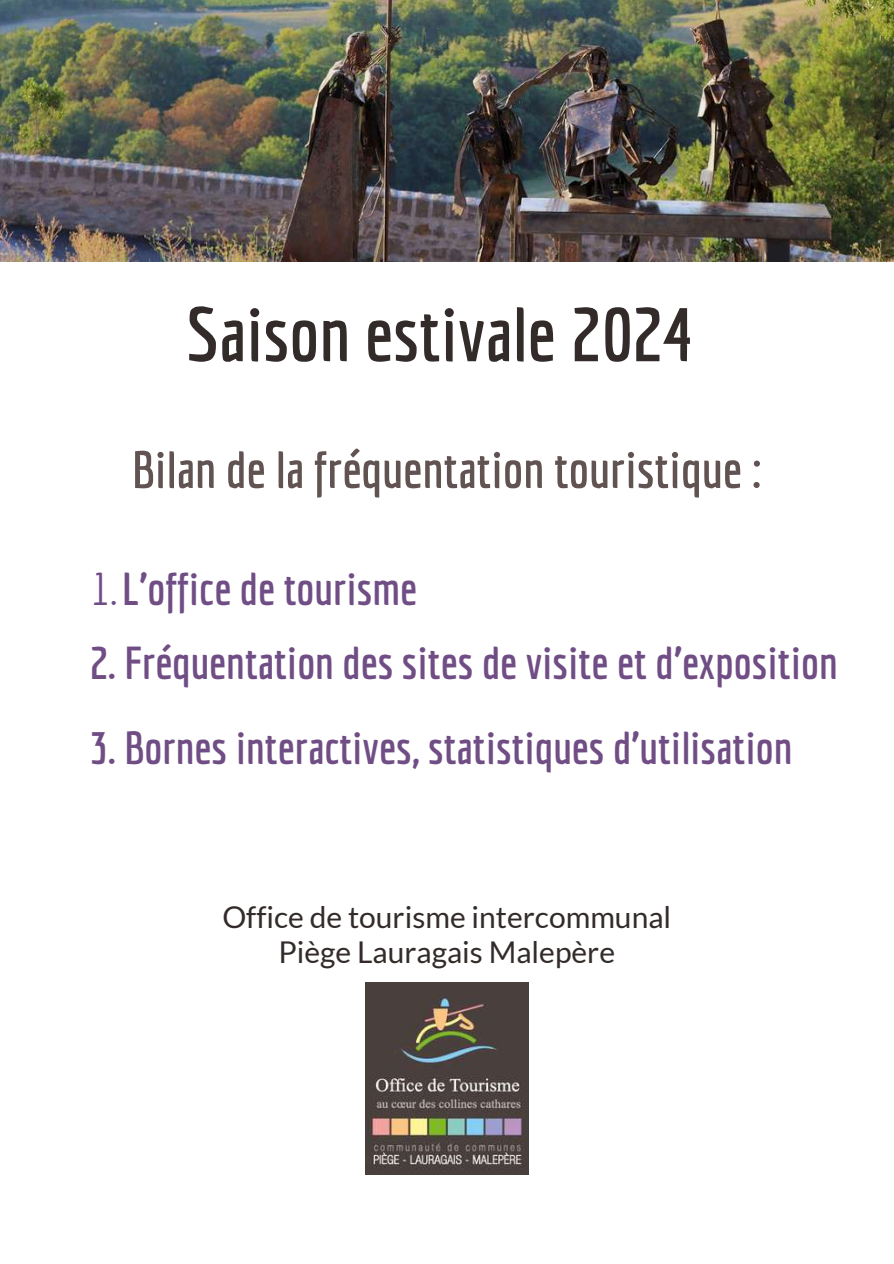
<style>
.page{position:relative;width:894px;height:1264px;background:#fff}
.page>*{position:absolute;margin:0;border:0;box-sizing:border-box;transform-origin:0 0}
.t1{font:700 75px "Economica";color:#322b29}
.t2{font:700 51px "Economica";color:#615351}
.t3{font:700 45px "Economica";color:#704e85}
.t4{font:30px/34.8px "Lato";color:#322b29;text-align:center}
.s1{font-weight:400}
</style>
<div class="page">
<img style="left:366px;top:982px;width:162px;height:192px">
<img style="left:0;top:0;width:893px;height:261px">
<h1 class="t1" style="left:186px;top:290px;width:508px">Saison estivale 2024</h1>
<p class="t2" style="left:132px;top:439px;width:631px">Bilan de la fréquentation touristique :</p>
<p class="t3" style="left:91px;top:562px;width:327px"><span class="s1">1.</span>L’office de tourisme</p>
<p class="t3" style="left:89px;top:636px;width:749px">2. Fréquentation des sites de visite et d’exposition</p>
<p class="t3" style="left:89px;top:721px;width:704px">3. Bornes interactives, statistiques d’utilisation</p>
<p class="t4" style="left:222px;top:899px;width:450px">Office de tourisme intercommunal<br>Piège Lauragais Malepère</p>
</div>
